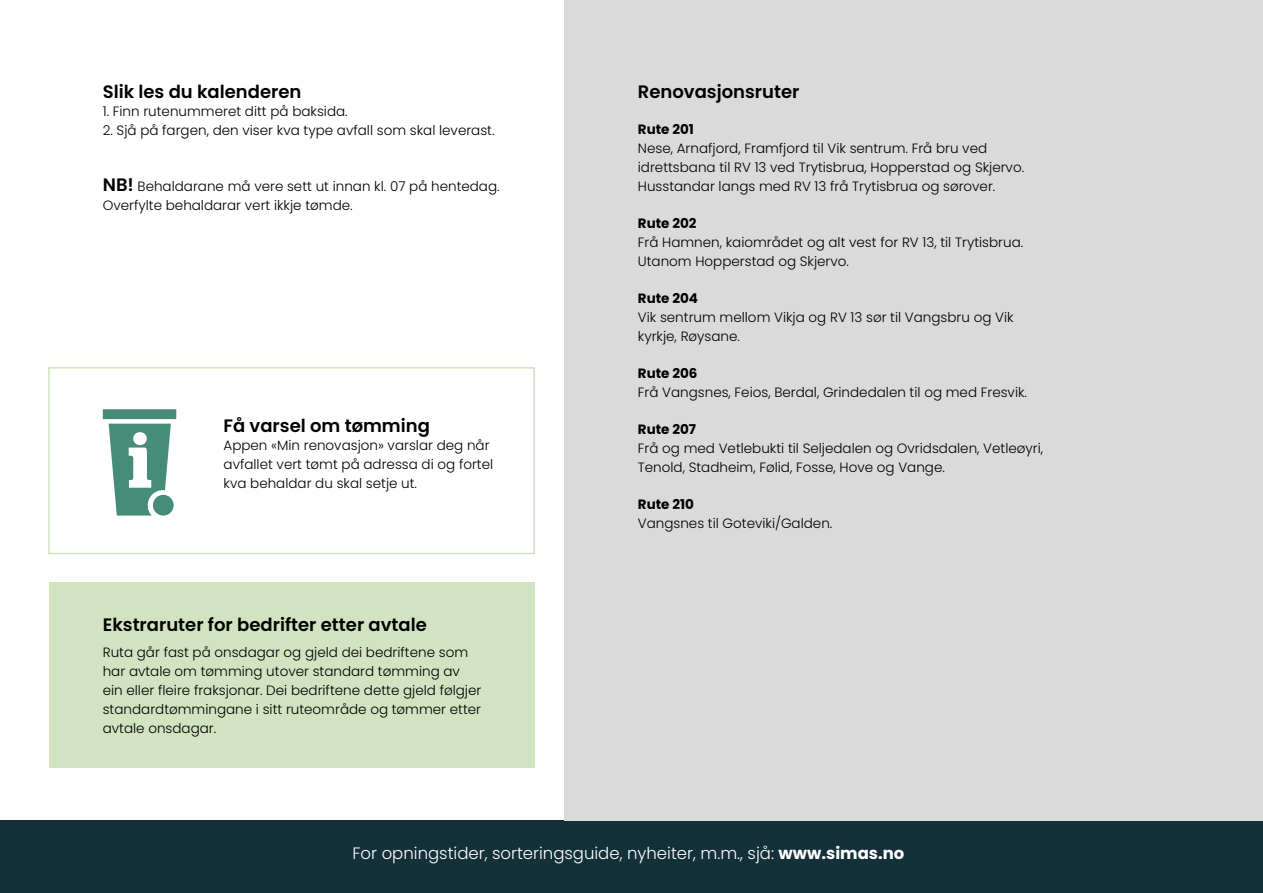
<style>
.page{position:relative;width:1263px;height:893px;background:#fff}
.page>*{position:absolute;margin:0;border:0;box-sizing:border-box;transform-origin:0 0}
.t1{font:600 18px "Poppins";color:#000}
.t2{font:300 16.5px "Poppins";color:#fff}
.t3{font:300 13.5px/18.8px "Poppins";color:#000}
.t4{font:700 13.5px "Poppins";color:#000}
.s1{font-weight:600;font-size:18px}
.s2{font-weight:700}
</style>
<div class="page">
<div style="left:0;top:821px;width:1263px;height:72px;background:#143039"></div>
<div style="left:49px;top:583px;width:485px;height:185px;background:#d2e3c1"></div>
<div style="left:48px;top:367px;width:487px;height:187px;border:2px solid #d2e3c1"></div>
<div style="left:565px;top:0;width:698px;height:821px;background:#dadada"></div>
<svg style="left:103px;top:409px;width:73px;height:107px"></svg>
<h1 class="t1" style="left:103px;top:81px;width:200px">Slik les du kalenderen</h1>
<p class="t3" style="left:103px;top:102px;width:246px">1. Finn rutenummeret ditt på baksida.</p>
<p class="t3" style="left:103px;top:121px;width:393px">2. Sjå på fargen, den viser kva type avfall som skal leverast.</p>
<p class="t3" style="left:103px;top:177px;width:398px"><span class="s1">NB!</span> Behaldarane må vere sett ut innan kl. 07 på hentedag.<br>Overfylte behaldarar vert ikkje tømde.</p>
<h1 class="t1" style="left:224px;top:415px;width:208px">Få varsel om tømming</h1>
<p class="t3" style="left:224px;top:436px;width:271px">Appen «Min renovasjon» varslar deg når avfallet vert tømt på adressa di og fortel kva behaldar du skal setje ut.</p>
<h1 class="t1" style="left:103px;top:614px;width:326px">Ekstraruter for bedrifter etter avtale</h1>
<p class="t3" style="left:103px;top:643px;width:380px">Ruta går fast på onsdagar og gjeld dei bedriftene som har avtale om tømming utover standard tømming av ein eller fleire fraksjonar. Dei bedriftene dette gjeld følgjer standardtømmingane i sitt ruteområde og tømmer etter avtale onsdagar.</p>
<h1 class="t1" style="left:638px;top:81px;width:163px">Renovasjonsruter</h1>
<p class="t4" style="left:638px;top:122px;width:58px">Rute 201</p>
<p class="t3" style="left:638px;top:139px;width:388px">Nese, Arnafjord, Framfjord til Vik sentrum. Frå bru ved idrettsbana til RV 13 ved Trytisbrua, Hopperstad og Skjervo.<br>Husstandar langs med RV 13 frå Trytisbrua og sørover.</p>
<p class="t4" style="left:638px;top:216px;width:60px">Rute 202</p>
<p class="t3" style="left:638px;top:233px;width:387px">Frå Hamnen, kaiområdet og alt vest for RV 13, til Trytisbrua.<br>Utanom Hopperstad og Skjervo.</p>
<p class="t4" style="left:638px;top:291px;width:62px">Rute 204</p>
<p class="t3" style="left:638px;top:308px;width:377px">Vik sentrum mellom Vikja og RV 13 sør til Vangsbru og Vik kyrkje, Røysane.</p>
<p class="t4" style="left:638px;top:366px;width:61px">Rute 206</p>
<p class="t3" style="left:638px;top:383px;width:391px">Frå Vangsnes, Feios, Berdal, Grindedalen til og med Fresvik.</p>
<p class="t4" style="left:638px;top:422px;width:60px">Rute 207</p>
<p class="t3" style="left:638px;top:439px;width:407px">Frå og med Vetlebukti til Seljedalen og Ovridsdalen, Vetleøyri,<br>Tenold, Stadheim, Følid, Fosse, Hove og Vange.</p>
<p class="t4" style="left:638px;top:497px;width:58px">Rute 210</p>
<p class="t3" style="left:638px;top:514px;width:196px">Vangsnes til Goteviki/Galden.</p>
<p class="t2" style="left:352px;top:844px;width:553px">For opningstider, sorteringsguide, nyheiter, m.m., sjå: <span class="s2">www.simas.no</span></p>
</div>
